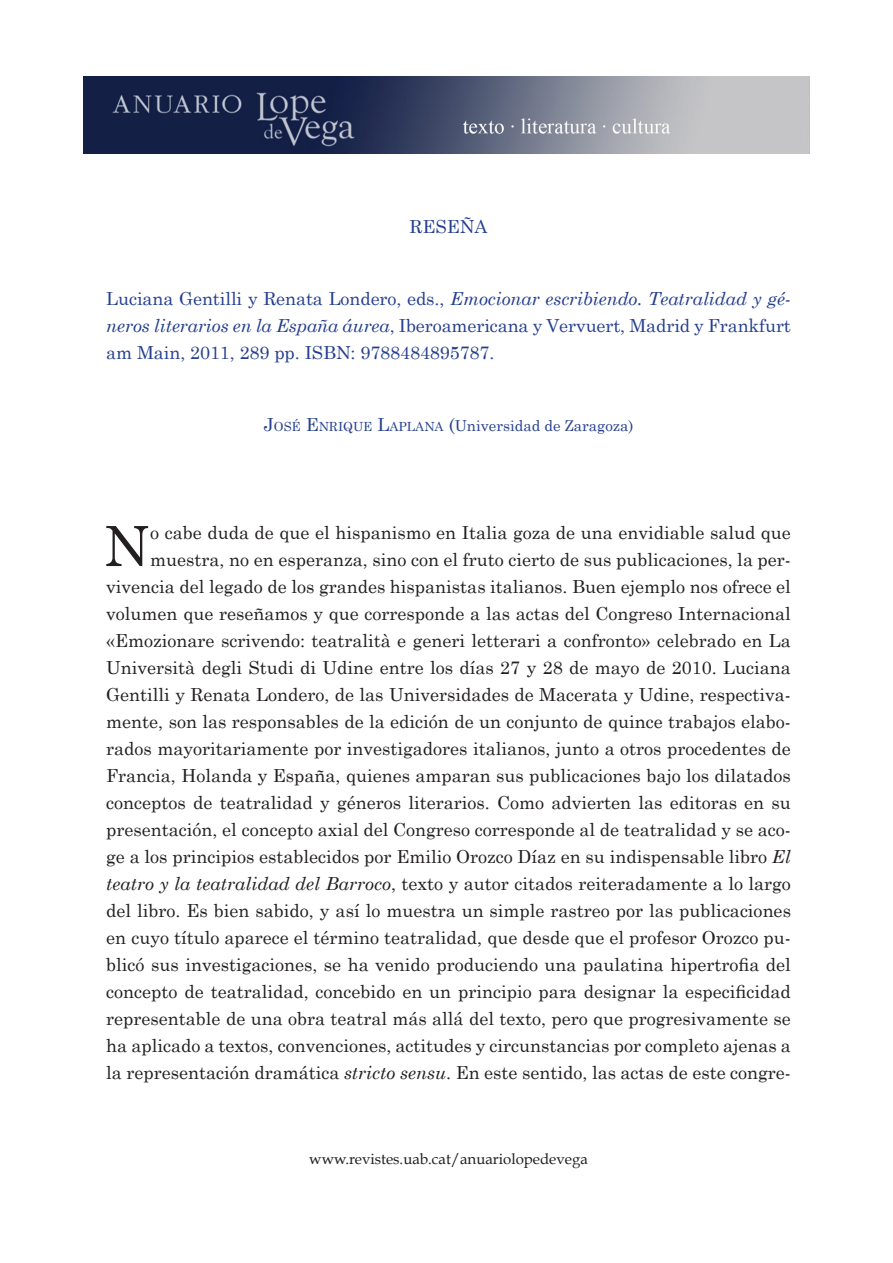
<style>
.page{position:relative;width:893px;height:1263px;background:#fff}
.page>*{position:absolute;margin:0;border:0;box-sizing:border-box;transform-origin:0 0}
.t1{font:55.35px "Century Schoolbook";color:#231f20}
.t2{font:18px/27px "Century Schoolbook";color:#231f20;text-align:right}
.t3{font:18px/27px "Century Schoolbook";letter-spacing:-.005em;color:#253f8e;text-align:justify}
.t4{font:15px "Century Schoolbook";color:#253f8e}
.t5{font:15px "Book Antiqua";color:#231f20}
.s1{font-style:italic}
.s2{font-size:18px}
.s3{font-size:12.6px}
.s4{font-family:"Times New Roman"}
</style>
<div class="page">
<img style="left:84px;top:77px;width:725px;height:77px">
<p class="t3" style="left:410px;top:213px;width:79px">RESEÑA</p>
<p class="t3" style="left:106px;top:285px;width:686px">Luciana Gentilli y Renata Londero, eds., <span class="s1">Emocionar escribiendo. Teatralidad y gé&shy;neros literarios en la España áurea</span>, Iberoamericana y Vervuert, Madrid y Frankfurt am Main, 2011, 289 pp. ISBN: 9788484895787.</p>
<p class="t4" style="left:264px;top:416px;width:371px"><span class="s2">J</span><span class="s3">OSÉ</span> <span class="s2">E</span><span class="s3">NRIQUE</span> <span class="s2">L</span><span class="s3">APLANA</span> <span class="s2">(</span>Universidad de Zaragoza)</p>
<p class="t2" style="left:106px;top:519px;width:686px">o cabe duda de que el hispanismo en Italia goza de una envidiable salud que muestra, no en esperanza, sino con el fruto cierto de sus publicaciones, la per&shy;vivencia del legado de los grandes hispanistas italianos. Buen ejemplo nos ofrece el volumen que reseñamos y que corresponde a las actas del Congreso Internacional <span class="s4">«</span>Emozionare scrivendo: teatralità e generi letterari a confronto<span class="s4">»</span> celebrado en La Università degli Studi di Udine entre los días 27 y 28 de mayo de 2010. Luciana Gentilli y Renata Londero, de las Universidades de Macerata y Udine, respectiva&shy;mente, son las responsables de la edición de un conjunto de quince trabajos elabo&shy;rados mayoritariamente por investigadores italianos, junto a otros procedentes de Francia, Holanda y España, quienes amparan sus publicaciones bajo los dilatados conceptos de teatralidad y géneros literarios. Como advierten las editoras en su presentación, el concepto axial del Congreso corresponde al de teatralidad y se aco&shy;ge a los principios establecidos por Emilio Orozco Díaz en su indispensable libro <span class="s1">El teatro y la teatralidad del Barroco</span>, texto y autor citados reiteradamente a lo largo del libro. Es bien sabido, y así lo muestra un simple rastreo por las publicaciones en cuyo título aparece el término teatralidad, que desde que el profesor Orozco pu&shy;blicó sus investigaciones, se ha venido produciendo una paulatina hipertrofia del concepto de teatralidad, concebido en un principio para designar la especificidad representable de una obra teatral más allá del texto, pero que progresivamente se ha aplicado a textos, convenciones, actitudes y circunstancias por completo ajenas a la representación dramática <span class="s1">stricto sensu</span>. En este sentido, las actas de este congre-</p>
<p class="t1" style="left:104px;top:511px;width:47px">N</p>
<p class="t5" style="left:309px;top:1150px;width:280px">www.revistes.uab.cat/anuariolopedevega</p>
</div>
